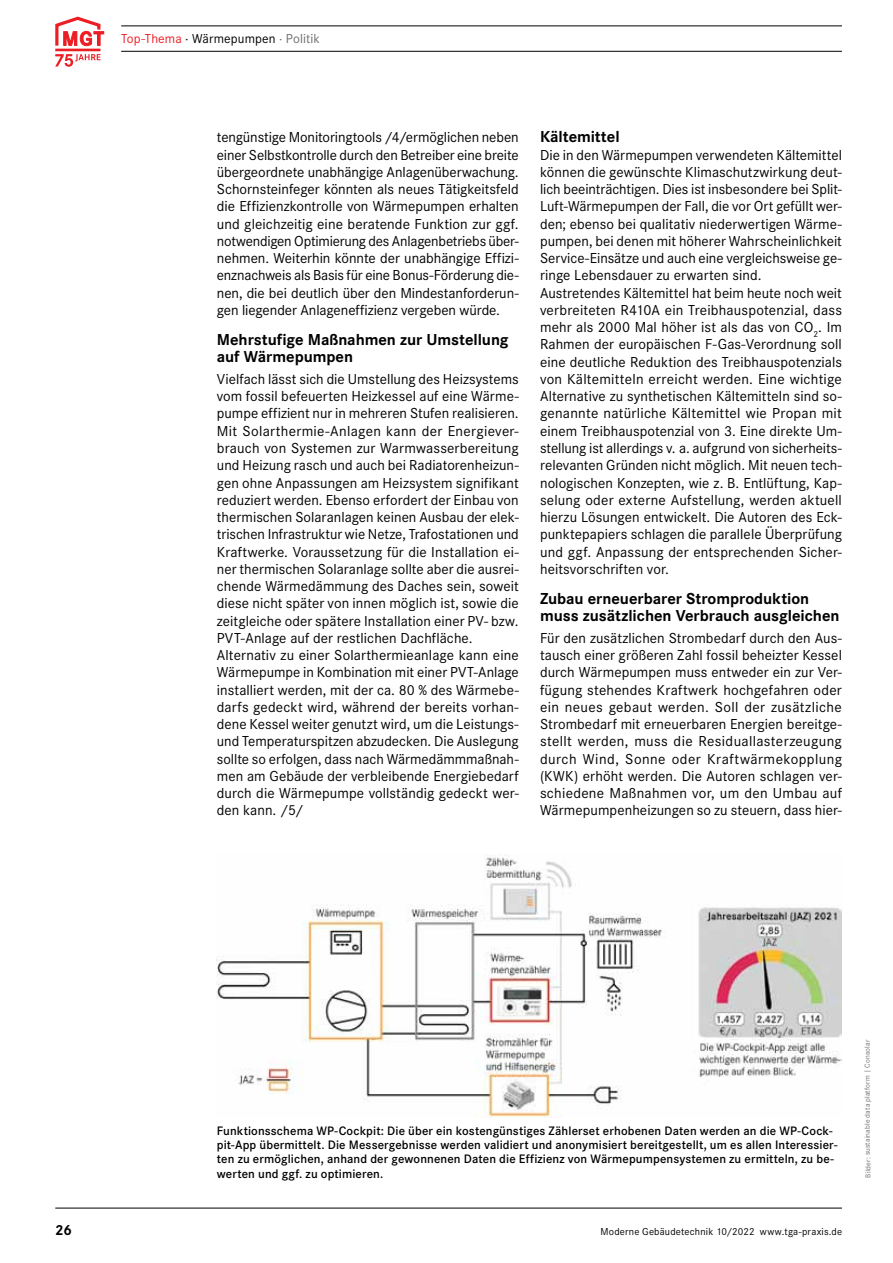
<style>
.page{position:relative;width:893px;height:1263px;background:#fff}
.page>*{position:absolute;margin:0;border:0;box-sizing:border-box;transform-origin:0 0}
.t1{font:700 16.5px/17.2px "Corporate S";letter-spacing:-.005em;color:#000}
.t2{font:15px/17.2px "Corporate S";letter-spacing:.005em;color:#000;text-align:justify}
.t3{font:700 15px "Corporate S";color:#000}
.t4{font:13.5px "Corporate S";letter-spacing:.01em;color:#000}
.t5{font:600 12.75px/14.2px "Corporate S";letter-spacing:.01em;color:#000}
.t6{font:10.5px "Corporate S";letter-spacing:.02em;color:#000}
.t7{font:7.5px "Corporate S";letter-spacing:.02em;color:#6d6e71}
.s1{color:#ed1d24}
.s2{color:#6d6e71}
</style>
<div class="page">
<hr style="left:55px;top:1208px;width:787px;height:1px;background:#000">
<hr style="left:121px;top:26px;width:721px;height:1px;background:#000">
<hr style="left:121px;top:51px;width:721px;height:1px;background:#000">
<svg style="left:55px;top:16px;width:49px;height:51px"></svg>
<img style="left:217px;top:854px;width:625px;height:263px">
<p class="t4" style="left:121px;top:29px;width:200px"><span class="s1">Top-Thema</span> · Wärmepumpen <span class="s2">· Politik</span></p>
<p class="t2" style="left:217px;top:128px;width:303px">tengünstige Monitoringtools /4/ermöglichen neben einer Selbstkontrolle durch den Betreiber eine breite übergeordnete unabhängige Anlagenüberwachung.<br>Schornsteinfeger könnten als neues Tätigkeitsfeld die Effizienzkontrolle von Wärmepumpen erhalten und gleichzeitig eine beratende Funktion zur ggf. notwendigen Optimierung des Anlagenbetriebs über&shy;nehmen. Weiterhin könnte der unabhängige Effizi&shy;enznachweis als Basis für eine Bonus-Förderung die&shy;nen, die bei deutlich über den Mindestanforderun&shy;gen liegender Anlageneffizienz vergeben würde.</p>
<p class="t1" style="left:217px;top:330px;width:293px">Mehrstufige Maßnahmen zur Umstellung auf Wärmepumpen</p>
<p class="t2" style="left:217px;top:370px;width:303px;text-align:left">Vielfach lässt sich die Umstellung des Heizsystems vom fossil befeuerten Heizkessel auf eine Wärme&shy;pumpe effizient nur in mehreren Stufen realisieren.<br>Mit Solarthermie-Anlagen kann der Energiever&shy;brauch von Systemen zur Warmwasserbereitung und Heizung rasch und auch bei Radiatorenheizun&shy;gen ohne Anpassungen am Heizsystem signifikant reduziert werden. Ebenso erfordert der Einbau von thermischen Solaranlagen keinen Ausbau der elek&shy;trischen Infrastruktur wie Netze, Trafostationen und Kraftwerke. Voraussetzung für die Installation ei&shy;ner thermischen Solaranlage sollte aber die ausrei&shy;chende Wärmedämmung des Daches sein, soweit diese nicht später von innen möglich ist, sowie die zeitgleiche oder spätere Installation einer PV- bzw.<br>PVT-Anlage auf der restlichen Dachfläche.<br>Alternativ zu einer Solarthermieanlage kann eine Wärmepumpe in Kombination mit einer PVT-Anlage installiert werden, mit der ca. 80 % des Wärmebe&shy;darfs gedeckt wird, während der bereits vorhan&shy;dene Kessel weiter genutzt wird, um die Leistungs&shy;und Temperaturspitzen abzudecken. Die Auslegung sollte so erfolgen, dass nach Wärmedämmmaßnah&shy;men am Gebäude der verbleibende Energiebedarf durch die Wärmepumpe vollständig gedeckt wer&shy;den kann. /5/</p>
<p class="t1" style="left:540px;top:128px;width:81px">Kältemittel</p>
<p class="t2" style="left:540px;top:146px;width:303px;text-align:left">Die in den Wärmepumpen verwendeten Kältemittel können die gewünschte Klimaschutzwirkung deut&shy;lich beeinträchtigen. Dies ist insbesondere bei Split-Luft-Wärmepumpen der Fall, die vor Ort gefüllt wer&shy;den; ebenso bei qualitativ niederwertigen Wärme&shy;pumpen, bei denen mit höherer Wahrscheinlichkeit Service-Einsätze und auch eine vergleichsweise ge&shy;ringe Lebensdauer zu erwarten sind.<br>Austretendes Kältemittel hat beim heute noch weit verbreiteten R410A ein Treibhauspotenzial, dass mehr als 2000 Mal höher ist als das von CO<sub>2</sub>. Im Rahmen der europäischen F-Gas-Verordnung soll eine deutliche Reduktion des Treibhauspotenzials von Kältemitteln erreicht werden. Eine wichtige Alternative zu synthetischen Kältemitteln sind so&shy;genannte natürliche Kältemittel wie Propan mit einem Treibhauspotenzial von 3. Eine direkte Um&shy;stellung ist allerdings v. a. aufgrund von sicherheits&shy;relevanten Gründen nicht möglich. Mit neuen tech&shy;nologischen Konzepten, wie z. B. Entlüftung, Kap&shy;selung oder externe Aufstellung, werden aktuell hierzu Lösungen entwickelt. Die Autoren des Eck&shy;punktepapiers schlagen die parallele Überprüfung und ggf. Anpassung der entsprechenden Sicher&shy;heitsvorschriften vor.</p>
<p class="t1" style="left:540px;top:589px;width:301px">Zubau erneuerbarer Stromproduktion muss zusätzlichen Verbrauch ausgleichen</p>
<p class="t2" style="left:540px;top:629px;width:303px">Für den zusätzlichen Strombedarf durch den Aus&shy;tausch einer größeren Zahl fossil beheizter Kessel durch Wärmepumpen muss entweder ein zur Ver&shy;fügung stehendes Kraftwerk hochgefahren oder ein neues gebaut werden. Soll der zusätzliche Strombedarf mit erneuerbaren Energien bereitge&shy;stellt werden, muss die Residuallasterzeugung durch Wind, Sonne oder Kraftwärmekopplung (KWK) erhöht werden. Die Autoren schlagen ver&shy;schiedene Maßnahmen vor, um den Umbau auf Wärmepumpenheizungen so zu steuern, dass hier-</p>
<p class="t3" style="left:55px;top:1219px;width:18px">26</p>
<p class="t5" style="left:217px;top:1123px;width:622px">Funktionsschema WP-Cockpit: Die über ein kostengünstiges Zählerset erhobenen Daten werden an die WP-Cock&shy;pit-App übermittelt. Die Messergebnisse werden validiert und anonymisiert bereitgestellt, um es allen Interessier&shy;ten zu ermöglichen, anhand der gewonnenen Daten die Effizienz von Wärmepumpensystemen zu ermitteln, zu be&shy;werten und ggf. zu optimieren.</p>
<p class="t6" style="left:600px;top:1224px;width:243px">Moderne Gebäudetechnik 10/2022 www.tga-praxis.de</p>
<p class="t7" style="left:862px;top:1177px;width:139px;rotate:-90deg">Bilder: sustainable data platform | Consolar</p>
</div>
